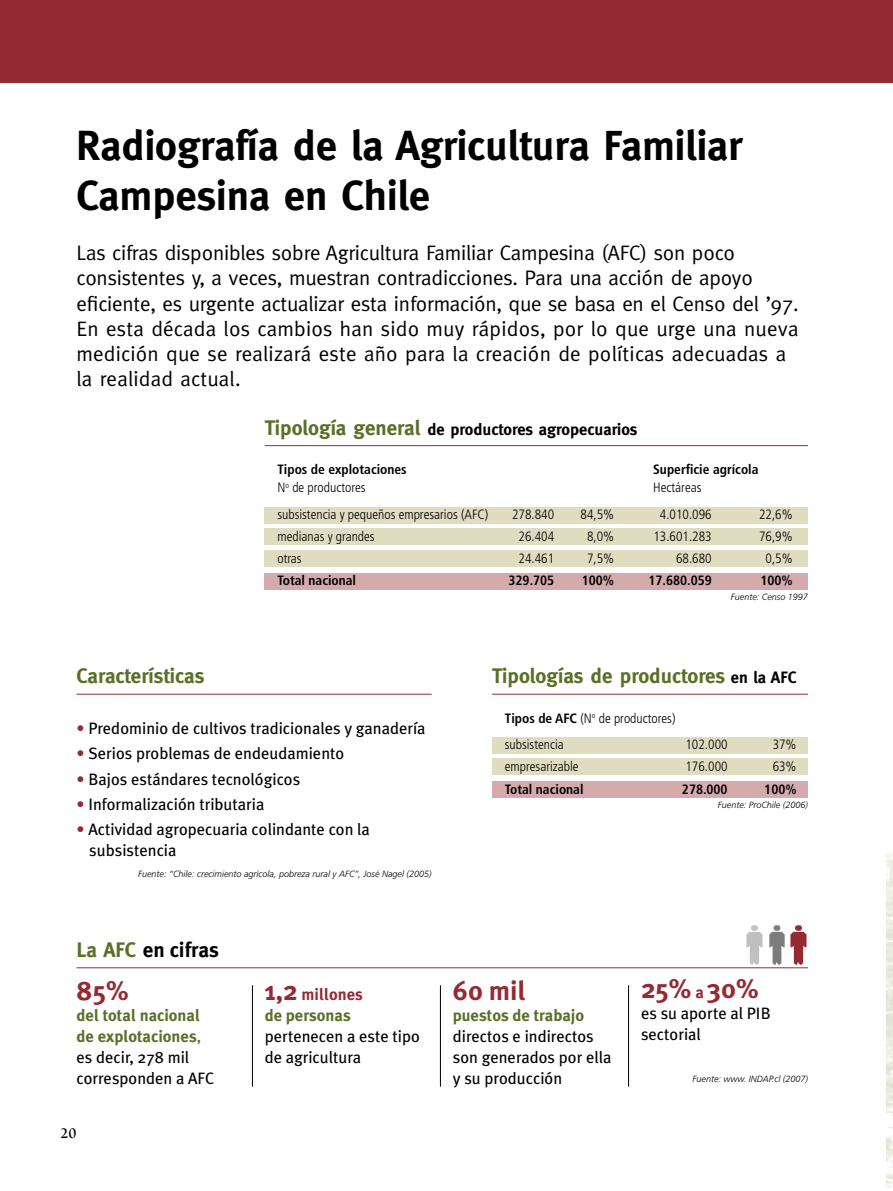
<style>
.page{position:relative;width:893px;height:1191px;background:#fff}
.page>*{position:absolute;margin:0;border:0;box-sizing:border-box;transform-origin:0 0}
.t1{font:700 42px/49.5px "Meta";color:#000}
.t2{font:700 27px "Meta Plus";color:#952a32}
.t3{font:21px/25.2px "Meta";letter-spacing:-.01em;color:#000}
.t4{font:700 21px "Meta";color:#597027}
.t5{font:700 21px "Meta Plus";color:#000}
.t6{font:16.5px/21px "Meta Plus";color:#000}
.t7{font:700 16.5px/21px "Meta Plus";color:#597027}
.t8{font:700 16.5px "Meta";color:#000}
.t9{font:700 15px "Berkeley";color:#000}
.t10{font:300 condensed 13.5px/26.5px "Frutiger";color:#000}
.t11{font:700 condensed 13.5px "Frutiger";color:#000}
.t12{font:italic 300 9px "Frutiger";color:#000}
.s1{font-size:21px;color:#597027}
.s2{color:#952a32}
.s3{font-size:16.5px;color:#000}
.s4{font-weight:700}
.s5{font-family:"Meta";color:#597027}
.s6{font-weight:400}
.s7{font-weight:400;color:#000}
.s8{font-size:27px;color:#952a32}
.s9{font-size:16.5px}
</style>
<div class="page">
<img style="left:886px;top:853px;width:7px;height:335px">
<div style="left:0;top:0;width:893px;height:82px;background:#952a32"></div>
<hr style="left:77px;top:967px;width:731px;height:1px;background:#952a32">
<hr style="left:252px;top:985px;width:1px;height:101px;background:#000">
<hr style="left:440px;top:985px;width:1px;height:101px;background:#000">
<hr style="left:628px;top:985px;width:1px;height:101px;background:#000">
<hr style="left:77px;top:694px;width:355px;height:1px;background:#952a32">
<div style="left:492px;top:781px;width:316px;height:16px;background:#d5aaad"></div>
<div style="left:492px;top:758px;width:316px;height:17px;background:#dfdcc0"></div>
<div style="left:492px;top:737px;width:316px;height:17px;background:#dfdcc0"></div>
<hr style="left:492px;top:694px;width:316px;height:1px;background:#952a32">
<div style="left:265px;top:573px;width:543px;height:16px;background:#d5aaad"></div>
<div style="left:265px;top:550px;width:543px;height:17px;background:#dfdcc0"></div>
<div style="left:265px;top:528px;width:543px;height:16px;background:#dfdcc0"></div>
<div style="left:265px;top:507px;width:543px;height:16px;background:#dfdcc0"></div>
<hr style="left:265px;top:445px;width:543px;height:1px;background:#952a32">
<img style="left:790px;top:925px;width:17px;height:40px">
<img style="left:769px;top:925px;width:16px;height:40px">
<img style="left:746px;top:925px;width:17px;height:40px">
<h1 class="t1" style="left:77px;top:121px;width:667px">Radiografía de la Agricultura Familiar<br>Campesina en Chile</h1>
<p class="t3" style="left:77px;top:240px;width:724px">Las cifras disponibles sobre Agricultura Familiar Campesina (AFC) son poco consistentes y, a veces, muestran contradicciones. Para una acción de apoyo eficiente, es urgente actualizar esta información, que se basa en el Censo del ’97.<br>En esta década los cambios han sido muy rápidos, por lo que urge una nueva medición que se realizará este año para la creación de políticas adecuadas a la realidad actual.</p>
<p class="t8" style="left:265px;top:419px;width:374px"><span class="s1">Tipología general</span> de productores agropecuarios</p>
<p class="t11" style="left:277px;top:461px;width:131px">Tipos de explotaciones</p>
<p class="t11" style="left:653px;top:461px;width:107px">Superficie agrícola</p>
<p class="t10" style="left:277px;top:474px;width:90px">N<sup>o</sup> de productores</p>
<p class="t10" style="left:653px;top:474px;width:50px">Hectáreas</p>
<p class="t10" style="left:277px;top:501px;width:212px">subsistencia y pequeños empresarios (AFC)</p>
<p class="t10" style="left:512px;top:501px;width:44px">278.840</p>
<p class="t10" style="left:581px;top:501px;width:35px">84,5%</p>
<p class="t10" style="left:660px;top:501px;width:53px">4.010.096</p>
<p class="t10" style="left:759px;top:501px;width:35px">22,6%</p>
<p class="t10" style="left:277px;top:523px;width:99px">medianas y grandes</p>
<p class="t10" style="left:519px;top:523px;width:37px">26.404</p>
<p class="t10" style="left:587px;top:523px;width:29px">8,0%</p>
<p class="t10" style="left:653px;top:523px;width:60px">13.601.283</p>
<p class="t10" style="left:759px;top:523px;width:35px">76,9%</p>
<p class="t10" style="left:277px;top:545px;width:26px">otras</p>
<p class="t10" style="left:519px;top:545px;width:37px">24.461</p>
<p class="t10" style="left:587px;top:545px;width:29px">7,5%</p>
<p class="t10" style="left:676px;top:545px;width:37px">68.680</p>
<p class="t10" style="left:765px;top:545px;width:29px">0,5%</p>
<p class="t11" style="left:277px;top:572px;width:80px">Total nacional</p>
<p class="t11" style="left:509px;top:572px;width:47px">329.705</p>
<p class="t11" style="left:582px;top:572px;width:34px">100%</p>
<p class="t11" style="left:648px;top:572px;width:65px">17.680.059</p>
<p class="t11" style="left:760px;top:572px;width:34px">100%</p>
<p class="t12" style="left:731px;top:592px;width:79px">Fuente: Censo 1997</p>
<p class="t4" style="left:77px;top:664px;width:129px">Características</p>
<p class="t6" style="left:77px;top:718px;width:351px"><span class="s2">•</span> Predominio de cultivos tradicionales y ganadería</p>
<p class="t6" style="left:77px;top:743px;width:269px"><span class="s2">•</span> Serios problemas de endeudamiento</p>
<p class="t6" style="left:77px;top:768px;width:225px"><span class="s2">•</span> Bajos estándares tecnológicos</p>
<p class="t6" style="left:77px;top:793px;width:189px"><span class="s2">•</span> Informalización tributaria</p>
<p class="t6" style="left:89px;top:819px;width:282px;text-indent:-13px"><span class="s2">•</span> Actividad agropecuaria colindante con la subsistencia</p>
<p class="t12" style="left:138px;top:869px;width:295px">Fuente: “Chile: crecimiento agrícola, pobreza rural y AFC”, José Nagel (2005)</p>
<p class="t4" style="left:492px;top:664px;width:306px">Tipologías de productores <span class="s3">en la AFC</span></p>
<p class="t10" style="left:505px;top:705px;width:172px"><span class="s4">Tipos de AFC</span> (N<sup>o</sup> de productores) subsistencia</p>
<p class="t10" style="left:685px;top:731px;width:44px">102.000</p>
<p class="t10" style="left:773px;top:731px;width:25px">37%</p>
<p class="t10" style="left:505px;top:753px;width:75px">empresarizable</p>
<p class="t10" style="left:685px;top:753px;width:44px">176.000</p>
<p class="t10" style="left:773px;top:753px;width:25px">63%</p>
<p class="t11" style="left:505px;top:781px;width:80px">Total nacional</p>
<p class="t11" style="left:682px;top:781px;width:47px">278.000</p>
<p class="t11" style="left:764px;top:781px;width:34px">100%</p>
<p class="t12" style="left:718px;top:800px;width:92px">Fuente: ProChile (2006)</p>
<p class="t5" style="left:77px;top:937px;width:144px"><span class="s5">La AFC</span> en cifras</p>
<p class="t2" style="left:77px;top:974px;width:54px">85%</p>
<p class="t7" style="left:77px;top:1004px;width:139px">del total nacional de explotaciones<span class="s6">, </span><span class="s7">es decir, 278 mil corresponden a AFC</span></p>
<p class="t9" style="left:60px;top:1125px;width:18px">20</p>
<p class="t7" style="left:265px;top:983px;width:100px"><span class="s8">1,2</span> <span class="s2">millones </span>de personas</p>
<p class="t6" style="left:265px;top:1025px;width:157px">pertenecen a este tipo de agricultura</p>
<p class="t2" style="left:453px;top:974px;width:74px">60 mil</p>
<p class="t7" style="left:453px;top:1004px;width:133px">puestos de trabajo</p>
<p class="t6" style="left:453px;top:1025px;width:160px">directos e indirectos son generados por ella y su producción</p>
<p class="t2" style="left:641px;top:972px;width:119px">25% <span class="s9">a</span> 30%</p>
<p class="t6" style="left:641px;top:1002px;width:131px">es su aporte al PIB sectorial</p>
<p class="t12" style="left:692px;top:1073px;width:117px">Fuente: www. INDAP.cl (2007)</p>
</div>
